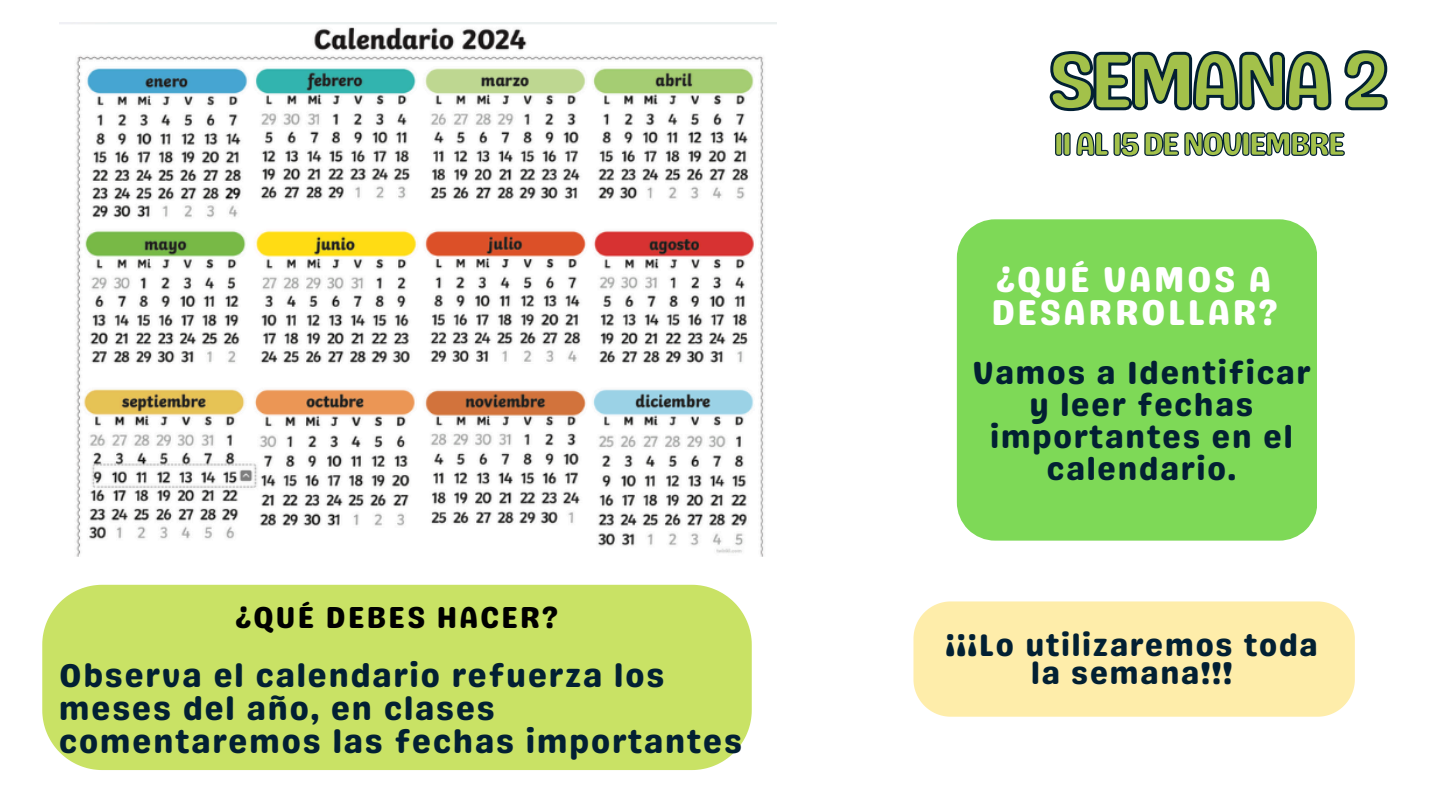
<style>
.page{position:relative;width:1440px;height:810px;background:#fff}
.page>*{position:absolute;margin:0;border:0;box-sizing:border-box;transform-origin:0 0}
.t1{font:80px "Genty Sans";letter-spacing:-.085em;color:#a3c14a}
.t2{font:35.9px/33px "Genty Sans";letter-spacing:.055em;color:#fff}
.t3{font:32.9px/33px "Genty Sans";letter-spacing:.055em;color:#022033}
.t4{font:32.3px "Genty Sans";letter-spacing:-.085em;color:#a3c14a}
.t5{font:32px/32.1px "Genty Sans";letter-spacing:.055em;color:#022033;text-align:center}
.t6{font:31.2px/28.3px "Genty Sans";letter-spacing:.055em;color:#022033;text-align:center}
.t7{font:30.3px "Genty Sans";letter-spacing:.055em;color:#000}
</style>
<div class="page">
<img style="left:59px;top:22px;width:718px;height:535px">
<div style="left:913px;top:601px;width:442px;height:116px;background:#feedaa"></div>
<div style="left:957px;top:219px;width:360px;height:322px;background:#7ed957"></div>
<div style="left:42px;top:585px;width:710px;height:185px;background:#c9e265"></div>
<svg style="left:1049px;top:50px;width:339px;height:61px"></svg>
<svg style="left:1054px;top:50px;width:291px;height:249px"></svg>
<h1 class="t7" style="left:236px;top:600px;width:323px">¿QUÉ DEBES HACER?</h1>
<h2 class="t3" style="left:59px;top:659px;width:684px">Observa el calendario refuerza los meses del año, en clases comentaremos las fechas importantes</h2>
<h1 class="t1" style="left:1047px;top:33px;width:345px">SEMANA 2</h1>
<p class="t4" style="left:1053px;top:125px;width:294px">11 AL 15 DE NOVIEMBRE</p>
<h4 class="t2" style="left:991px;top:262px;width:288px">¿QUÉ VAMOS A<br>DESARROLLAR?</h4>
<h3 class="t5" style="left:972px;top:357px;width:340px">Vamos a Identificar y leer fechas importantes en el calendario.</h3>
<p class="t6" style="left:946px;top:630px;width:373px">¡¡¡Lo utilizaremos toda la semana!!!</p>
</div>
